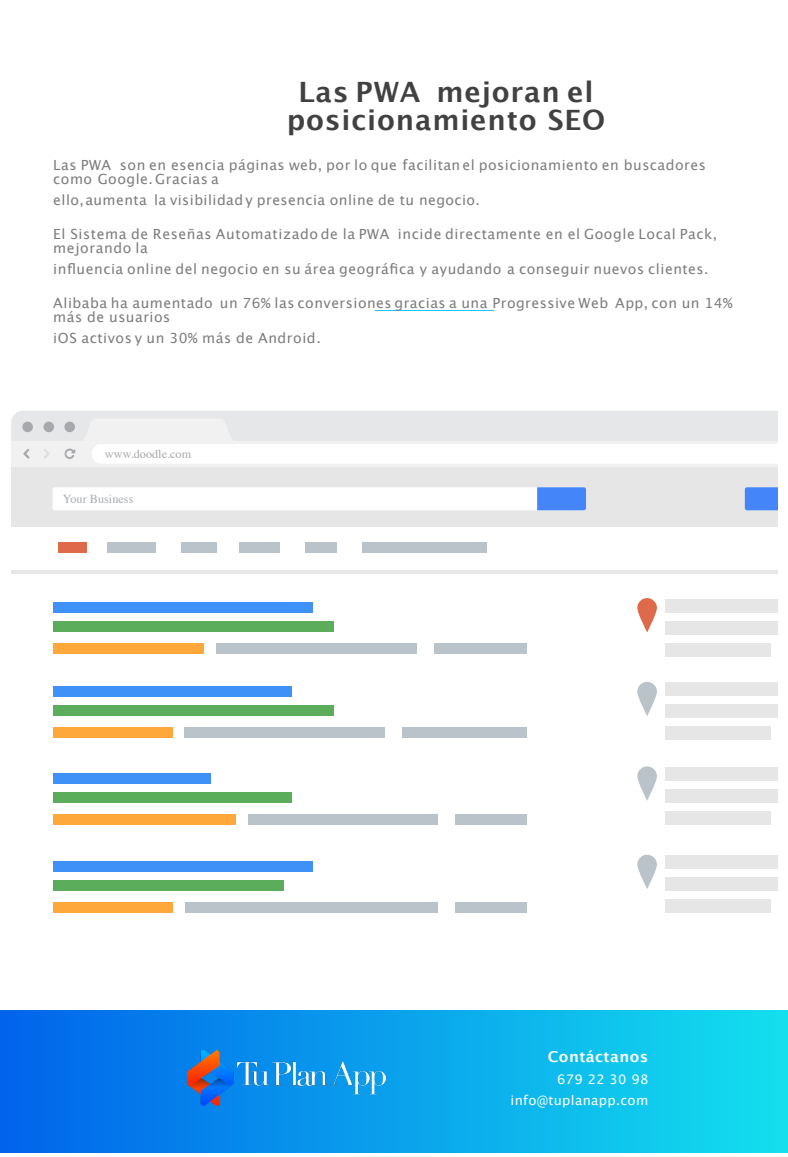
<style>
.page{position:relative;width:788px;height:1157px;background:#fff}
.page>*{position:absolute;margin:0;border:0;box-sizing:border-box;transform-origin:0 0}
.t1{font:700 28px/28px "Lucida Grande";letter-spacing:.03em;color:#414141;text-align:center}
.t2{font:700 15.05px "Lucida Grande";letter-spacing:.03em;color:#fff}
.t3{font:14px/14px "Lucida Grande";letter-spacing:.035em;color:#7d7d7d}
.t4{font:13.12px/21.6px "Lucida Grande";letter-spacing:.025em;color:#fff;text-align:right}
.t5{font:12.25px "Times";color:#a6a8ab}
.t6{font:12.25px "Times";color:#a8afb2}
</style>
<div class="page">
<div style="left:0;top:1010px;width:788px;height:142px;background:linear-gradient(to right,#0163eb,#13e0ed)"></div>
<hr style="left:375px;top:310px;width:119px;height:1px;background:#1ac6ff">
<img style="left:187px;top:1050px;width:198px;height:55px">
<div style="left:11px;top:411px;width:766px;height:30px;background:#e6e7e8"></div>
<div style="left:11px;top:441px;width:766px;height:26px;background:#f1f1f2"></div>
<div style="left:22px;top:421px;width:11px;height:11px;background:#a6a8ab;border-radius:50%"></div>
<div style="left:43px;top:421px;width:11px;height:11px;background:#a6a8ab;border-radius:50%"></div>
<svg style="left:44px;top:449px;width:6px;height:9px"></svg>
<svg style="left:23px;top:449px;width:7px;height:9px"></svg>
<svg style="left:65px;top:418px;width:712px;height:45px"></svg>
<svg style="left:11px;top:526px;width:766px;height:387px"></svg>
<div style="left:53px;top:860px;width:259px;height:11px;background:#3f91f7"></div>
<div style="left:53px;top:879px;width:230px;height:11px;background:#5bad5b"></div>
<div style="left:53px;top:902px;width:119px;height:10px;background:#fea83c"></div>
<div style="left:185px;top:902px;width:253px;height:10px;background:#bac3ca"></div>
<div style="left:455px;top:902px;width:72px;height:10px;background:#bac3ca"></div>
<div style="left:665px;top:855px;width:112px;height:14px;background:#e6e6e6"></div>
<div style="left:665px;top:877px;width:112px;height:14px;background:#e6e6e6"></div>
<div style="left:665px;top:899px;width:105px;height:14px;background:#e6e6e6"></div>
<svg style="left:637px;top:854px;width:20px;height:34px"></svg>
<div style="left:53px;top:772px;width:157px;height:11px;background:#3f91f7"></div>
<div style="left:53px;top:791px;width:238px;height:11px;background:#5bad5b"></div>
<div style="left:53px;top:813px;width:182px;height:11px;background:#fea83c"></div>
<div style="left:248px;top:813px;width:189px;height:11px;background:#bac3ca"></div>
<div style="left:455px;top:813px;width:72px;height:11px;background:#bac3ca"></div>
<div style="left:665px;top:766px;width:112px;height:14px;background:#e6e6e6"></div>
<div style="left:665px;top:788px;width:112px;height:14px;background:#e6e6e6"></div>
<div style="left:665px;top:810px;width:105px;height:14px;background:#e6e6e6"></div>
<svg style="left:637px;top:766px;width:20px;height:34px"></svg>
<div style="left:53px;top:686px;width:238px;height:10px;background:#3f91f7"></div>
<div style="left:53px;top:705px;width:280px;height:10px;background:#5bad5b"></div>
<div style="left:53px;top:727px;width:119px;height:10px;background:#fea83c"></div>
<div style="left:185px;top:727px;width:200px;height:10px;background:#bac3ca"></div>
<div style="left:402px;top:727px;width:125px;height:10px;background:#bac3ca"></div>
<div style="left:665px;top:682px;width:112px;height:14px;background:#e6e6e6"></div>
<div style="left:665px;top:704px;width:112px;height:14px;background:#e6e6e6"></div>
<div style="left:665px;top:726px;width:105px;height:14px;background:#e6e6e6"></div>
<svg style="left:637px;top:681px;width:20px;height:35px"></svg>
<div style="left:53px;top:602px;width:259px;height:10px;background:#3f91f7"></div>
<div style="left:53px;top:621px;width:280px;height:11px;background:#5bad5b"></div>
<div style="left:53px;top:643px;width:151px;height:11px;background:#fea83c"></div>
<div style="left:216px;top:643px;width:200px;height:11px;background:#bac3ca"></div>
<div style="left:434px;top:643px;width:93px;height:11px;background:#bac3ca"></div>
<div style="left:665px;top:598px;width:112px;height:14px;background:#e6e6e6"></div>
<div style="left:665px;top:620px;width:112px;height:14px;background:#e6e6e6"></div>
<div style="left:665px;top:642px;width:105px;height:14px;background:#e6e6e6"></div>
<svg style="left:637px;top:598px;width:20px;height:34px"></svg>
<div style="left:11px;top:467px;width:766px;height:59px;background:#e6e6e6"></div>
<div style="left:53px;top:487px;width:533px;height:23px;background:#fff;border-radius:2px"></div>
<svg style="left:745px;top:487px;width:32px;height:23px"></svg>
<svg style="left:537px;top:487px;width:49px;height:23px"></svg>
<div style="left:58px;top:542px;width:28px;height:11px;background:#df6a4b"></div>
<div style="left:108px;top:542px;width:48px;height:11px;background:#bac3ca"></div>
<div style="left:182px;top:542px;width:35px;height:11px;background:#bac3ca"></div>
<div style="left:239px;top:542px;width:41px;height:11px;background:#bac3ca"></div>
<div style="left:305px;top:542px;width:31px;height:11px;background:#bac3ca"></div>
<div style="left:362px;top:542px;width:125px;height:11px;background:#bac3ca"></div>
<hr style="left:11px;top:570px;width:766px;height:4px;background:#e6e6e6">
<h1 class="t1" style="left:287px;top:80px;width:320px">Las PWA mejoran el posicionamiento SEO</h1>
<p class="t3" style="left:53px;top:159px;width:654px">Las PWA son en esencia páginas web, por lo que facilitan el posicionamiento en buscadores como Google. Gracias a</p>
<p class="t3" style="left:53px;top:194px;width:428px">ello,aumenta la visibilidady presencia online de tu negocio.</p>
<p class="t3" style="left:53px;top:228px;width:665px">El Sistema de Reseñas Automatizado de la PWA incide directamente en el Google Local Pack, mejorando la</p>
<p class="t3" style="left:53px;top:263px;width:657px">influencia online del negocio en su área geográfica y ayudando a conseguir nuevos clientes.</p>
<p class="t3" style="left:53px;top:297px;width:680px">Alibaba ha aumentado un 76% las conversiones gracias a una Progressive Web App, con un 14% más de usuarios</p>
<p class="t3" style="left:53px;top:332px;width:269px">iOS activos y un 30% más de Android.</p>
<p class="t5" style="left:105px;top:448px;width:88px">www.doodle.com</p>
<p class="t6" style="left:63px;top:494px;width:72px">Your Business</p>
<p class="t2" style="left:548px;top:1050px;width:102px">Contáctanos</p>
<p class="t4" style="left:510px;top:1068px;width:139px">679 22 30 98 info@tuplanapp.com</p>
</div>
